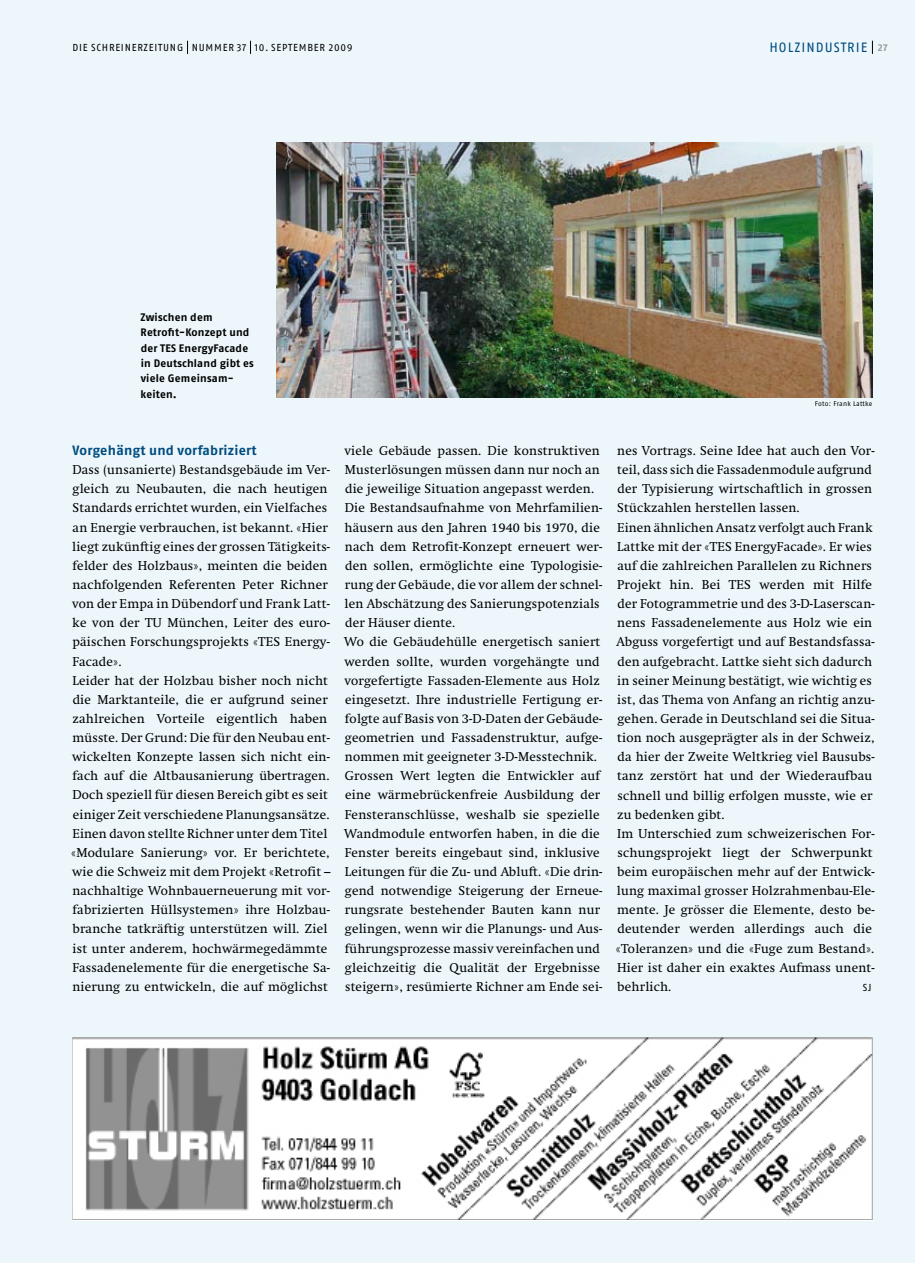
<style>
.page{position:relative;width:915px;height:1263px;background:#fff}
.page>*{position:absolute;margin:0;border:0;box-sizing:border-box;transform-origin:0 0}
.t1{font:700 13.5px "Fago No";letter-spacing:.02em;color:#004c80}
.t2{font:13.5px "Fago No Regular LF";letter-spacing:.075em;color:#004c80}
.t3{font:12.75px/19.2px "Swift";letter-spacing:.02em;color:#000}
.t4{font:700 10.8px/15.3px "Fago No";letter-spacing:.02em;color:#000}
.t5{font:10.2px "Fago No Regular LF";letter-spacing:.075em;color:#000}
.t6{font:6.75px "Fago No";letter-spacing:.04em;color:#000}
.s1{font-family:"Fago No Bold Lf";font-size:10.2px;color:#9c9c9c}
</style>
<div class="page">
<div style="left:0;top:0;width:914px;height:1263px;background:#edf7fb"></div>
<svg style="left:871px;top:41px;width:1px;height:13px"></svg>
<svg style="left:187px;top:41px;width:1px;height:13px"></svg>
<svg style="left:250px;top:41px;width:1px;height:13px"></svg>
<img style="left:276px;top:142px;width:596px;height:256px">
<img style="left:72px;top:1037px;width:800px;height:183px">
<p class="t5" style="left:72px;top:42px;width:6px">DIE</p>
<p class="t5" style="left:91px;top:42px;width:18px">SCHREINERZEITUN</p>
<p class="t5" style="left:177px;top:42px;width:118px">G NUMMER 37 10. SEPTEM</p>
<p class="t5" style="left:307px;top:42px;width:47px">BER 2009</p>
<p class="t2" style="left:769px;top:40px;width:120px">HOLZINDUSTRIE <span class="s1">27</span></p>
<p class="t4" style="left:140px;top:309px;width:115px">Zwischen dem<br>Retrofit-Konzept und der TES EnergyFacade in Deutschland gibt es viele Gemeinsam&shy;keiten.</p>
<p class="t6" style="left:814px;top:400px;width:59px">Foto: Frank Lattke</p>
<p class="t1" style="left:73px;top:442px;width:186px">Vorgehängt und vorfabriziert</p>
<p class="t3" style="left:71px;top:460px;width:260px">Dass (unsanierte) Bestandsgebäude im Ver&shy;gleich zu Neubauten, die nach heutigen Standards errichtet wurden, ein Vielfaches an Energie verbrauchen, ist bekannt. «Hier liegt zukünftig eines der grossen Tätigkeits&shy;felder des Holzbaus», meinten die beiden nachfolgenden Referenten Peter Richner von der Empa in Dübendorf und Frank Latt&shy;ke von der TU München, Leiter des euro&shy;päischen Forschungsprojekts «TES Energy-Facade».<br>Leider hat der Holzbau bisher noch nicht die Marktanteile, die er aufgrund seiner zahlreichen Vorteile eigentlich haben müsste. Der Grund: Die für den Neubau ent&shy;wickelten Konzepte lassen sich nicht ein&shy;fach auf die Altbausanierung übertragen.<br>Doch speziell für diesen Bereich gibt es seit einiger Zeit verschiedene Planungsansätze.<br>Einen davon stellte Richner unter dem Titel «Modulare Sanierung» vor. Er berichtete, wie die Schweiz mit dem Projekt «Retrofit – nachhaltige Wohnbauerneuerung mit vor&shy;fabrizierten Hüllsystemen» ihre Holzbau&shy;branche tatkräftig unterstützen will. Ziel ist unter anderem, hochwärmegedämmte Fassadenelemente für die energetische Sa&shy;nierung zu entwickeln, die auf möglichst</p>
<p class="t3" style="left:344px;top:441px;width:259px">viele Gebäude passen. Die konstruktiven Musterlösungen müssen dann nur noch an die jeweilige Situation angepasst werden.<br>Die Bestandsaufnahme von Mehrfamilien&shy;häusern aus den Jahren 1940 bis 1970, die nach dem Retrofit-Konzept erneuert wer&shy;den sollen, ermöglichte eine Typologisie&shy;rung der Gebäude, die vor allem der schnel&shy;len Abschätzung des Sanierungspotenzials der Häuser diente.<br>Wo die Gebäudehülle energetisch saniert werden sollte, wurden vorgehängte und vorgefertigte Fassaden-Elemente aus Holz eingesetzt. Ihre industrielle Fertigung er&shy;folgte auf Basis von 3-D-Daten der Gebäude&shy;geometrien und Fassadenstruktur, aufge&shy;nommen mit geeigneter 3-D-Messtechnik.<br>Grossen Wert legten die Entwickler auf eine wärmebrückenfreie Ausbildung der Fensteranschlüsse, weshalb sie spezielle Wandmodule entworfen haben, in die die Fenster bereits eingebaut sind, inklusive Leitungen für die Zu- und Abluft. «Die drin&shy;gend notwendige Steigerung der Erneue&shy;rungsrate bestehender Bauten kann nur gelingen, wenn wir die Planungs- und Aus&shy;führungsprozesse massiv vereinfachen und gleichzeitig die Qualität der Ergebnisse steigern», resümierte Richner am Ende sei-</p>
<p class="t3" style="left:615px;top:441px;width:260px">nes Vortrags. Seine Idee hat auch den Vor&shy;teil, dass sich die Fassadenmodule aufgrund der Typisierung wirtschaftlich in grossen Stückzahlen herstellen lassen.<br>Einen ähnlichen Ansatz verfolgt auch Frank Lattke mit der «TES EnergyFacade». Er wies auf die zahlreichen Parallelen zu Richners Projekt hin. Bei TES werden mit Hilfe der Fotogrammetrie und des 3-D-Laserscan&shy;nens Fassadenelemente aus Holz wie ein Abguss vorgefertigt und auf Bestandsfassa&shy;den aufgebracht. Lattke sieht sich dadurch in seiner Meinung bestätigt, wie wichtig es ist, das Thema von Anfang an richtig anzu&shy;gehen. Gerade in Deutschland sei die Situa&shy;tion noch ausgeprägter als in der Schweiz, da hier der Zweite Weltkrieg viel Bausubs&shy;tanz zerstört hat und der Wiederaufbau schnell und billig erfolgen musste, wie er zu bedenken gibt.<br>Im Unterschied zum schweizerischen For&shy;schungsprojekt liegt der Schwerpunkt beim europäischen mehr auf der Entwick&shy;lung maximal grosser Holzrahmenbau-Ele&shy;mente. Je grösser die Elemente, desto be&shy;deutender werden allerdings auch die «Toleranzen» und die «Fuge zum Bestand».<br>Hier ist daher ein exaktes Aufmass unent&shy;behrlich.</p>
<p class="t5" style="left:862px;top:981px;width:10px">SJ</p>
</div>
